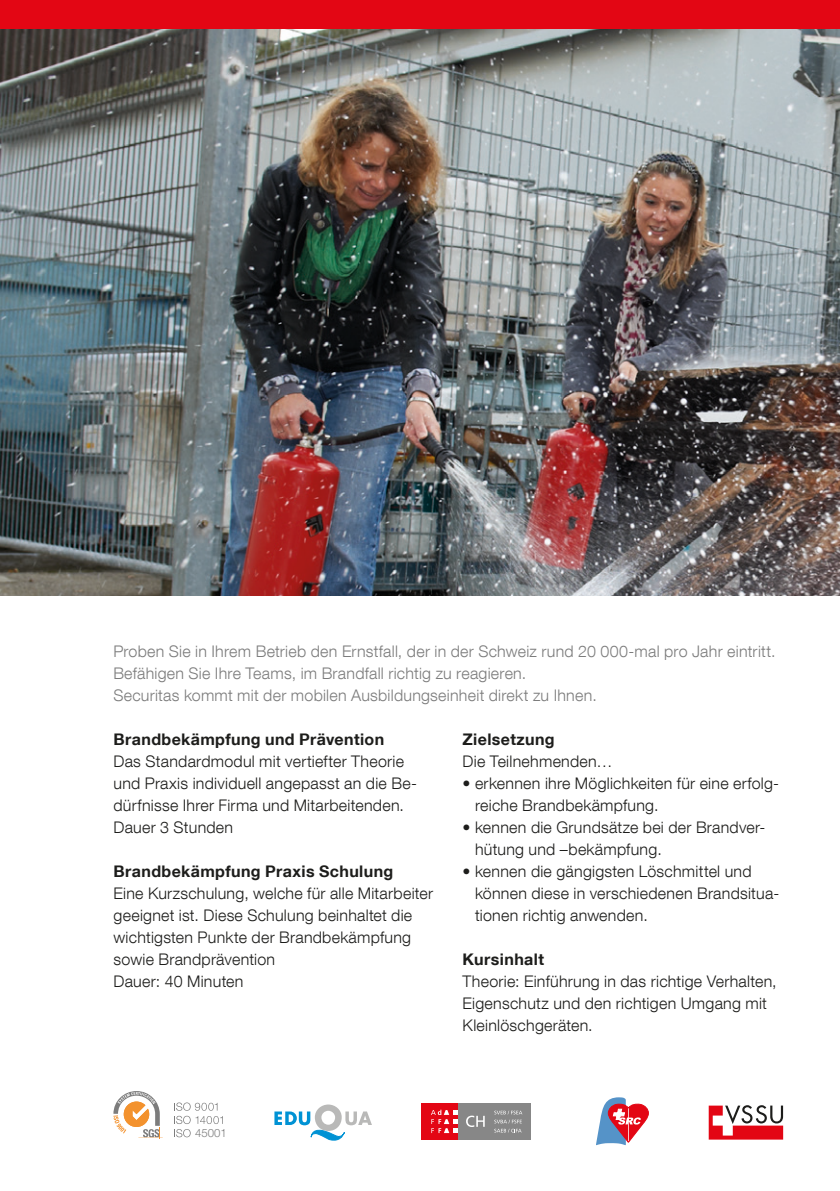
<style>
.page{position:relative;width:840px;height:1191px;background:#fff}
.page>*{position:absolute;margin:0;border:0;box-sizing:border-box;transform-origin:0 0}
.Grundtext{font:300 16px/22px "Helvetica Neue LT Com";letter-spacing:.015em;color:#1d1d1b}
.Grundtext-2{font:300 16px/22px "Helvetica Neue LT Com";letter-spacing:.015em;color:#7c7c7c}
.Grundtext-3{font:700 16px "Helvetica Neue LT Com";letter-spacing:.025em;color:#1d1d1b}
.t1{font:300 11.4px "Helvetica Neue LT Com";color:#7c7c7c}
</style>
<div class="page">
<img style="left:0;top:28px;width:839px;height:567px">
<div style="left:0;top:0;width:839px;height:28px;background:#e30614"></div>
<svg style="left:274px;top:1104px;width:98px;height:36px"></svg>
<svg style="left:596px;top:1097px;width:52px;height:48px"></svg>
<svg style="left:708px;top:1105px;width:74px;height:34px"></svg>
<div style="left:457px;top:1103px;width:73px;height:36px;background:#878787"></div>
<div style="left:421px;top:1103px;width:36px;height:36px;background:#e30614"></div>
<svg style="left:431px;top:1109px;width:26px;height:24px"></svg>
<svg style="left:466px;top:1115px;width:18px;height:12px"></svg>
<svg style="left:494px;top:1110px;width:28px;height:22px"></svg>
<svg style="left:174px;top:1102px;width:49px;height:35px"></svg>
<svg style="left:113px;top:1091px;width:50px;height:48px"></svg>
<p class="Grundtext-2" style="left:113px;top:640px;width:663px">Proben Sie in Ihrem Betrieb den Ernstfall, der in der Schweiz rund 20 000-mal pro Jahr eintritt.<br>Befähigen Sie Ihre Teams, im Brandfall richtig zu reagieren.</p>
<p class="Grundtext-2" style="left:113px;top:684px;width:484px">Securitas kommt mit der mobilen Ausbildungseinheit direkt zu Ihnen.</p>
<p class="Grundtext-3" style="left:113px;top:729px;width:272px">Brandbekämpfung und Prävention</p>
<p class="Grundtext" style="left:113px;top:750px;width:305px">Das Standardmodul mit vertiefter Theorie und Praxis individuell angepasst an die Be&shy;dürfnisse Ihrer Firma und Mitarbeitenden.</p>
<p class="Grundtext" style="left:113px;top:816px;width:121px">Dauer 3 Stunden</p>
<p class="Grundtext-3" style="left:113px;top:861px;width:281px">Brandbekämpfung Praxis Schulung</p>
<p class="Grundtext" style="left:113px;top:882px;width:321px">Eine Kurzschulung, welche für alle Mitarbeiter geeignet ist. Diese Schulung beinhaltet die wichtigsten Punkte der Brandbekämpfung sowie Brandprävention</p>
<p class="Grundtext" style="left:113px;top:970px;width:131px">Dauer: 40 Minuten</p>
<p class="Grundtext-3" style="left:462px;top:729px;width:94px">Zielsetzung</p>
<p class="Grundtext" style="left:462px;top:750px;width:151px">Die Teilnehmenden…</p>
<p class="Grundtext" style="left:474px;top:772px;width:305px;text-indent:-12px">• erkennen ihre Möglichkeiten für eine erfolg&shy;reiche Brandbekämpfung.</p>
<p class="Grundtext" style="left:474px;top:816px;width:292px;text-indent:-12px">• kennen die Grundsätze bei der Brandver&shy;hütung und –bekämpfung.</p>
<p class="Grundtext" style="left:474px;top:860px;width:305px;text-indent:-12px">• kennen die gängigsten Löschmittel und können diese in verschiedenen Brandsitua&shy;tionen richtig anwenden.</p>
<p class="Grundtext-3" style="left:462px;top:949px;width:83px">Kursinhalt</p>
<p class="Grundtext" style="left:462px;top:970px;width:315px">Theorie: Einführung in das richtige Verhalten,<br>Eigenschutz und den richtigen Umgang mit<br>Kleinlöschgeräten.</p>
<p class="t1" style="left:195px;top:1126px;width:33px">45001</p>
</div>
